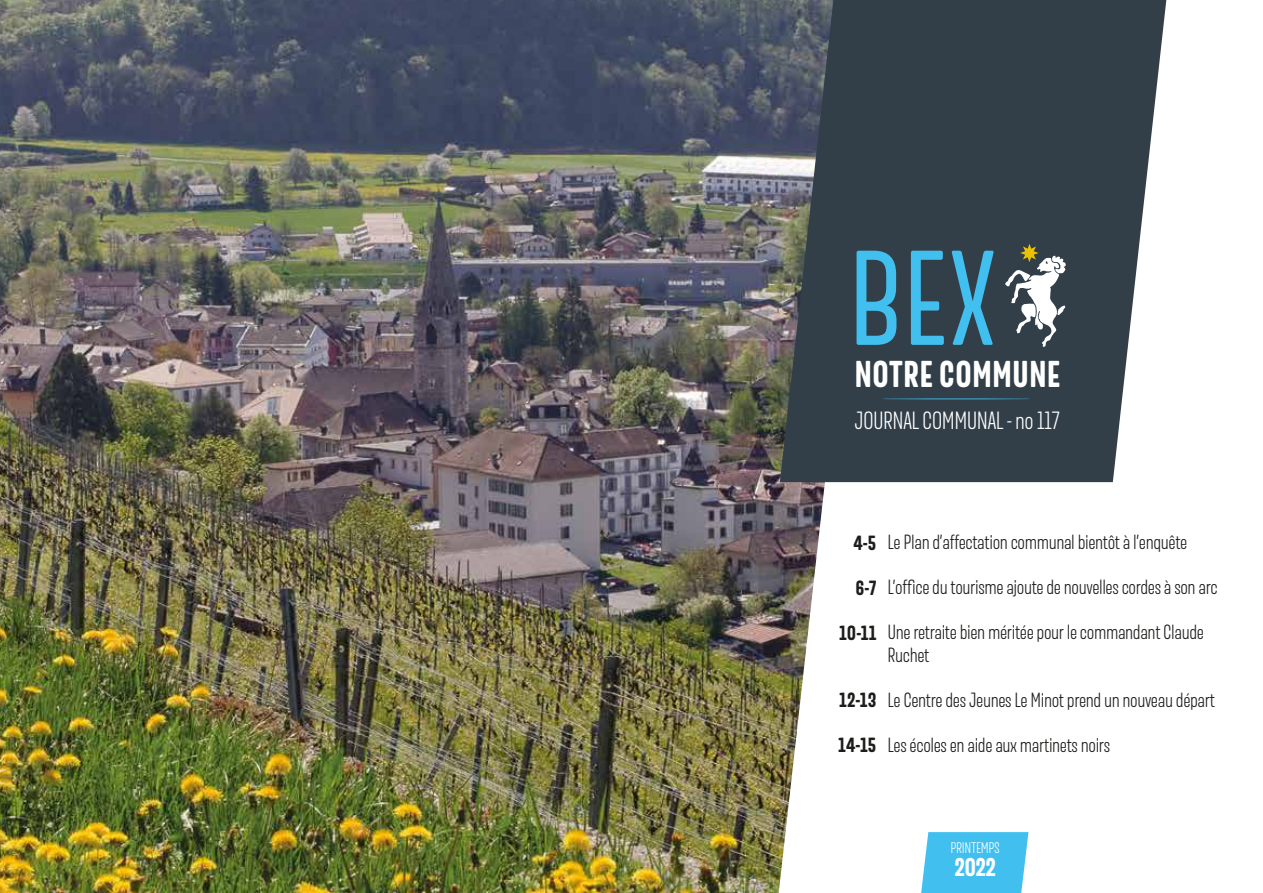
<style>
.page{position:relative;width:1263px;height:893px;background:#fff}
.page>*{position:absolute;margin:0;border:0;box-sizing:border-box;transform-origin:0 0}
.t1{font:700 36.9px "Merlod Norme";color:#fff}
.t2{font:700 25.35px "Merlod Norme";color:#fff}
.t3{font:300 24.6px "Merlod Norme";letter-spacing:-.025em;color:#fff}
.t4{font:300 20.25px/22.5px "Merlod Norme";letter-spacing:-.02em;color:#1d1d1b}
.t5{font:700 20.25px "Merlod Norme";letter-spacing:-.005em;color:#1d1d1b}
.t6{font:300 15.15px "Merlod Norme";letter-spacing:-.025em;color:#fff}
</style>
<div class="page">
<img style="left:0;top:0;width:879px;height:893px">
<svg style="left:921px;top:832px;width:107px;height:61px;background:#4dc4f0"></svg>
<svg style="left:780px;top:0;width:386px;height:482px;background:#455059"></svg>
<svg style="left:1005px;top:244px;width:61px;height:103px"></svg>
<svg style="left:856px;top:251px;width:40px;height:94px;background:#3a8cad"></svg>
<svg style="left:911px;top:251px;width:33px;height:94px;background:#397c98"></svg>
<svg style="left:951px;top:251px;width:43px;height:94px;background:#387791"></svg>
<hr style="left:881px;top:398px;width:150px;height:1px;background:#41c0f0;border-radius:50%">
<h1 class="t1" style="left:854px;top:350px;width:208px">NOTRE COMMUNE</h1>
<p class="t3" style="left:854px;top:405px;width:208px">JOURNAL COMMUNAL - no 117</p>
<p class="t5" style="left:853px;top:530px;width:24px">4-5</p>
<p class="t5" style="left:855px;top:575px;width:23px">6-7</p>
<p class="t5" style="left:839px;top:620px;width:39px">1O-11</p>
<p class="t5" style="left:839px;top:687px;width:39px">12-13</p>
<p class="t5" style="left:838px;top:732px;width:40px">14-15</p>
<p class="t4" style="left:887px;top:530px;width:301px">Le Plan d’affectation communal bientôt à l’enquête</p>
<p class="t4" style="left:887px;top:575px;width:332px">L’office du tourisme ajoute de nouvelles cordes à son arc</p>
<p class="t4" style="left:887px;top:620px;width:318px">Une retraite bien méritée pour le commandant Claude<br>Ruchet</p>
<p class="t4" style="left:887px;top:688px;width:329px">Le Centre des Jeunes Le Minot prend un nouveau départ</p>
<p class="t4" style="left:887px;top:733px;width:224px">Les écoles en aide aux martinets noirs</p>
<p class="t6" style="left:950px;top:838px;width:51px">PRINTEMPS</p>
<p class="t2" style="left:954px;top:851px;width:43px">2O22</p>
</div>
